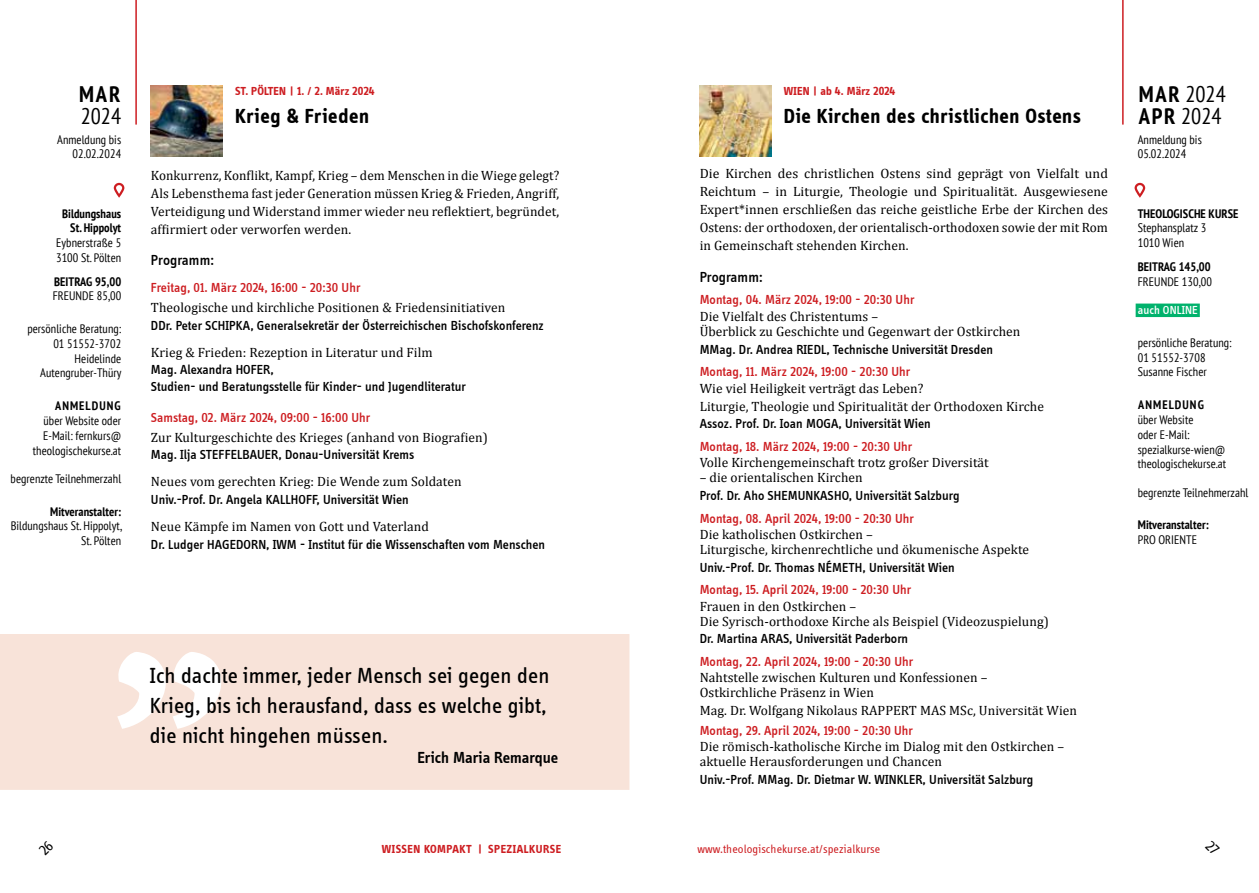
<style>
.page{position:relative;width:1259px;height:893px;background:#fff}
.page>*{position:absolute;margin:0;border:0;box-sizing:border-box;transform-origin:0 0}
.t1{font:22.5px/30px "Info Disp";letter-spacing:.005em;color:#000}
.t2{font:condensed 22.5px/22.5px "PT Sans";color:#000}
.t3{font:700 condensed 22.5px "PT Sans";color:#000}
.t4{font:700 21px "Info Disp";letter-spacing:.03em;color:#000}
.t5{font:600 16.5px "Info Disp";letter-spacing:.005em;color:#000}
.t6{font:500 15px "Info Disp";letter-spacing:.005em;color:#000}
.t7{font:13.5px/18px "Cambria";letter-spacing:.005em;color:#000}
.t8{font:500 13.5px/16.2px "Info Disp";letter-spacing:.005em;color:#000}
.t9{font:500 13.5px "Info Disp";letter-spacing:.005em;color:#cd1d21}
.t10{font:condensed 12.3px/14.7px "PT Sans";letter-spacing:.005em;color:#000}
.t11{font:700 condensed 12.3px/14.7px "PT Sans";letter-spacing:.005em;color:#000;text-align:right}
.t12{font:700 condensed 12.3px "PT Sans";letter-spacing:.085em;color:#000}
.t13{font:700 12px "Info Disp";letter-spacing:.01em;color:#cd1d21}
.t14{font:12px "Info Disp";letter-spacing:.01em;color:#cd1d21}
.t15{font:700 12px "Info Disp";letter-spacing:.035em;color:#cd1d21}
.t16{font:500 12px "Info Disp";letter-spacing:.01em;color:#fff}
.s1{font-weight:700}
</style>
<div class="page">
<div style="left:114px;top:183px;width:10px;height:14px;border:2px solid #cd1d21;border-radius:4px"></div>
<div style="left:1134px;top:183px;width:11px;height:14px;border:2px solid #cd1d21;border-radius:4px"></div>
<hr style="left:135px;top:0;width:2px;height:125px;background:#cd1d21">
<hr style="left:1122px;top:0;width:1px;height:125px;background:#cd1d21">
<img style="left:151px;top:85px;width:71px;height:71px">
<div style="left:0;top:634px;width:629px;height:156px;background:#f8e3d9"></div>
<svg style="left:117px;top:652px;width:104px;height:77px"></svg>
<img style="left:699px;top:85px;width:72px;height:71px">
<div style="left:1135px;top:304px;width:64px;height:13px;background:#00b26c"></div>
<h1 class="t3" style="left:79px;top:79px;width:43px">MAR</h1>
<h1 class="t2" style="left:81px;top:105px;width:42px">2024</h1>
<p class="t10" style="left:57px;top:132px;width:66px;text-align:right">Anmeldung bis<br>02.02.2024</p>
<p class="t11" style="left:62px;top:206px;width:61px">Bildungshaus<br>St. Hippolyt</p>
<p class="t10" style="left:56px;top:235px;width:67px">Eybnerstraße 5<br>3100 St. Pölten</p>
<p class="t11" style="left:54px;top:274px;width:69px">BEITRAG 95,00</p>
<p class="t10" style="left:53px;top:288px;width:70px">FREUNDE 85,00</p>
<p class="t10" style="left:27px;top:321px;width:96px;text-align:right">persönliche Beratung:<br>01 51552-3702<br>Heidelinde<br>Autengruber-Thüry</p>
<p class="t12" style="left:55px;top:398px;width:67px">ANMELDUNG</p>
<p class="t10" style="left:33px;top:413px;width:90px;text-align:right">über Website oder<br>E-Mail: fernkurs@ theologischekurse.at</p>
<p class="t10" style="left:11px;top:471px;width:112px">begrenzte Teilnehmerzahl</p>
<p class="t11" style="left:50px;top:504px;width:72px">Mitveranstalter:</p>
<p class="t10" style="left:11px;top:518px;width:113px;text-align:right">Bildungshaus St. Hippolyt,<br>St. Pölten</p>
<p class="t13" style="left:235px;top:84px;width:141px">ST. PÖLTEN | 1. / 2. März 2024</p>
<h2 class="t4" style="left:235px;top:104px;width:135px">Krieg &amp; Frieden</h2>
<p class="t7" style="left:151px;top:166px;width:410px;text-align:justify">Konkurrenz, Konflikt, Kampf, Krieg – dem Menschen in die Wiege gelegt?<br>Als Lebensthema fast jeder Generation müssen Krieg &amp; Frieden, Angriff, Verteidigung und Widerstand immer wieder neu reflektiert, begründet, affirmiert oder verworfen werden.</p>
<p class="t6" style="left:151px;top:252px;width:65px">Programm:</p>
<p class="t9" style="left:151px;top:280px;width:211px">Freitag, 01. März 2024, 16:00 - 20:30 Uhr</p>
<p class="t7" style="left:151px;top:298px;width:356px">Theologische und kirchliche Positionen &amp; Friedensinitiativen</p>
<p class="t8" style="left:151px;top:317px;width:394px">DDr. Peter SCHIPKA, Generalsekretär der Österreichischen Bischofskonferenz</p>
<p class="t7" style="left:151px;top:343px;width:283px">Krieg &amp; Frieden: Rezeption in Literatur und Film</p>
<p class="t8" style="left:151px;top:362px;width:316px">Mag. Alexandra HOFER,<br>Studien- und Beratungsstelle für Kinder- und Jugendliteratur</p>
<p class="t9" style="left:151px;top:410px;width:221px">Samstag, 02. März 2024, 09:00 - 16:00 Uhr</p>
<p class="t7" style="left:151px;top:428px;width:338px">Zur Kulturgeschichte des Krieges (anhand von Biografien)</p>
<p class="t8" style="left:151px;top:447px;width:265px">Mag. Ilja STEFFELBAUER, Donau-Universität Krems</p>
<p class="t7" style="left:151px;top:473px;width:312px">Neues vom gerechten Krieg: Die Wende zum Soldaten</p>
<p class="t8" style="left:151px;top:491px;width:259px">Univ.-Prof. Dr. Angela KALLHOFF, Universität Wien</p>
<p class="t7" style="left:151px;top:517px;width:279px">Neue Kämpfe im Namen von Gott und Vaterland</p>
<p class="t8" style="left:151px;top:536px;width:396px">Dr. Ludger HAGEDORN, IWM - Institut für die Wissenschaften vom Menschen</p>
<h1 class="t1" style="left:150px;top:660px;width:401px">Ich dachte immer, jeder Mensch sei gegen den<br>Krieg, bis ich herausfand, dass es welche gibt, die nicht hingehen müssen.</h1>
<p class="t5" style="left:417px;top:748px;width:142px">Erich Maria Remarque</p>
<p class="t13" style="left:784px;top:84px;width:113px">WIEN | ab 4. März 2024</p>
<h2 class="t4" style="left:784px;top:104px;width:299px">Die Kirchen des christlichen Ostens</h2>
<p class="t7" style="left:699px;top:165px;width:410px;text-align:justify">Die Kirchen des christlichen Ostens sind geprägt von Vielfalt und Reichtum – in Liturgie, Theologie und Spiritualität. Ausgewiesene Expert*innen erschließen das reiche geistliche Erbe der Kirchen des Ostens: der orthodoxen, der orientalisch-orthodoxen sowie der mit Rom in Gemeinschaft stehenden Kirchen.</p>
<p class="t6" style="left:699px;top:269px;width:65px">Programm:</p>
<p class="t9" style="left:699px;top:292px;width:216px">Montag, 04. März 2024, 19:00 - 20:30 Uhr</p>
<p class="t7" style="left:699px;top:309px;width:322px;line-height:15px">Die Vielfalt des Christentums –<br>Überblick zu Geschichte und Gegenwart der Ostkirchen</p>
<p class="t8" style="left:699px;top:341px;width:295px">MMag. Dr. Andrea RIEDL, Technische Universität Dresden</p>
<p class="t9" style="left:699px;top:364px;width:212px">Montag, 11. März 2024, 19:00 - 20:30 Uhr</p>
<p class="t7" style="left:699px;top:379px;width:346px">Wie viel Heiligkeit verträgt das Leben?<br>Liturgie, Theologie und Spiritualität der Orthodoxen Kirche</p>
<p class="t8" style="left:699px;top:416px;width:233px">Assoz. Prof. Dr. Ioan MOGA, Universität Wien</p>
<p class="t9" style="left:699px;top:439px;width:214px">Montag, 18. März 2024, 19:00 - 20:30 Uhr</p>
<p class="t7" style="left:699px;top:454px;width:291px">Volle Kirchengemeinschaft trotz großer Diversität</p>
<p class="t7" style="left:699px;top:469px;width:164px">– die orientalischen Kirchen</p>
<p class="t8" style="left:699px;top:487px;width:261px">Prof. Dr. Aho SHEMUNKASHO, Universität Salzburg</p>
<p class="t9" style="left:699px;top:511px;width:216px">Montag, 08. April 2024, 19:00 - 20:30 Uhr</p>
<p class="t7" style="left:699px;top:527px;width:331px;line-height:15px">Die katholischen Ostkirchen –<br>Liturgische, kirchenrechtliche und ökumenische Aspekte</p>
<p class="t8" style="left:699px;top:559px;width:257px">Univ.-Prof. Dr. Thomas NÉMETH, Universität Wien</p>
<p class="t9" style="left:699px;top:582px;width:213px">Montag, 15. April 2024, 19:00 - 20:30 Uhr</p>
<p class="t7" style="left:699px;top:599px;width:351px;line-height:15px">Frauen in den Ostkirchen –<br>Die Syrisch-orthodoxe Kirche als Beispiel (Videozuspielung)</p>
<p class="t8" style="left:699px;top:631px;width:210px">Dr. Martina ARAS, Universität Paderborn</p>
<p class="t9" style="left:699px;top:654px;width:215px">Montag, 22. April 2024, 19:00 - 20:30 Uhr</p>
<p class="t7" style="left:699px;top:670px;width:289px;line-height:15px">Nahtstelle zwischen Kulturen und Konfessionen –<br>Ostkirchliche Präsenz in Wien</p>
<p class="t7" style="left:699px;top:702px;width:379px">Mag. Dr. Wolfgang Nikolaus RAPPERT MAS MSc, Universität Wien</p>
<p class="t9" style="left:699px;top:723px;width:215px">Montag, 29. April 2024, 19:00 - 20:30 Uhr</p>
<p class="t7" style="left:699px;top:739px;width:366px;line-height:15px">Die römisch-katholische Kirche im Dialog mit den Ostkirchen – aktuelle Herausforderungen und Chancen</p>
<p class="t8" style="left:699px;top:771px;width:335px">Univ.-Prof. MMag. Dr. Dietmar W. WINKLER, Universität Salzburg</p>
<p class="t15" style="left:382px;top:842px;width:181px">WISSEN KOMPAKT | SPEZIALKURSE</p>
<p class="t14" style="left:697px;top:842px;width:184px">www.theologischekurse.at/spezialkurse</p>
<h1 class="t2" style="left:1138px;top:82px;width:89px"><span class="s1">MAR</span> 2024<br><span class="s1">APR</span> 2024</h1>
<p class="t10" style="left:1137px;top:132px;width:66px">Anmeldung bis<br>05.02.2024</p>
<p class="t11" style="left:1137px;top:206px;width:102px">THEOLOGISCHE KURSE</p>
<p class="t10" style="left:1137px;top:220px;width:70px">Stephansplatz 3<br>1010 Wien</p>
<p class="t11" style="left:1137px;top:259px;width:75px">BEITRAG 145,00</p>
<p class="t10" style="left:1137px;top:274px;width:76px">FREUNDE 130,00</p>
<p class="t16" style="left:1137px;top:304px;width:62px">auch ONLINE</p>
<p class="t10" style="left:1137px;top:335px;width:95px">persönliche Beratung:<br>01 51552-3708<br>Susanne Fischer</p>
<p class="t12" style="left:1138px;top:397px;width:67px">ANMELDUNG</p>
<p class="t10" style="left:1137px;top:412px;width:90px">über Website<br>oder E-Mail: spezialkurse-wien@ theologischekurse.at</p>
<p class="t10" style="left:1137px;top:485px;width:112px">begrenzte Teilnehmerzahl</p>
<p class="t11" style="left:1137px;top:517px;width:72px">Mitveranstalter:</p>
<p class="t10" style="left:1137px;top:532px;width:61px">PRO ORIENTE</p>
</div>
